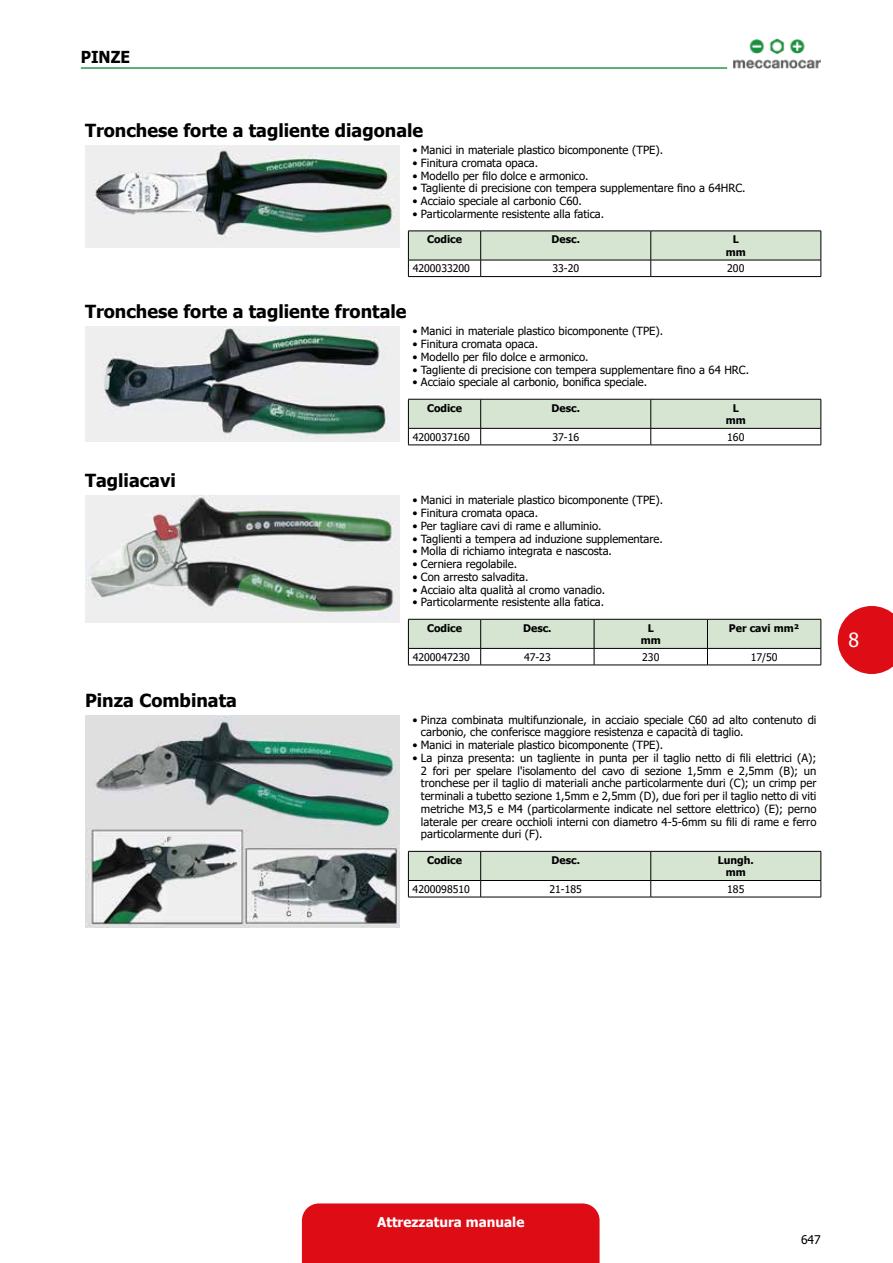
<style>
.page{position:relative;width:893px;height:1263px;background:#fff}
.page>*{position:absolute;margin:0;border:0;box-sizing:border-box;transform-origin:0 0}
.t1{font:19.5px "Tahoma";color:#fff}
.t2{font:700 18px "Tahoma";color:#000}
.t3{font:700 16.5px "Tahoma";color:#000;scale:.95 1}
.t4{font:700 13.5px "Tahoma";color:#fff}
.t5{font:12px "Tahoma";color:#000}
.t6{font:11.25px/12.8px "Tahoma";color:#000}
.t7{font:10.5px "Tahoma";color:#000}
.t8{font:700 10.5px/12.6px "Tahoma";color:#000;text-align:center}
</style>
<div class="page">
<div style="left:302px;top:1203px;width:298px;height:60px;background:#de0c15"></div>
<svg style="left:838px;top:606px;width:55px;height:68px;background:#e33139"></svg>
<img style="left:733px;top:38px;width:88px;height:31px">
<hr style="left:81px;top:67px;width:646px;height:2px;background:#28974e">
<img style="left:85px;top:146px;width:315px;height:101px">
<svg style="left:408px;top:231px;width:414px;height:45px"></svg>
<hr style="left:408px;top:276px;width:73px;height:1px;background:#000">
<hr style="left:481px;top:276px;width:170px;height:1px;background:#000">
<hr style="left:651px;top:276px;width:170px;height:1px;background:#000">
<img style="left:85px;top:327px;width:315px;height:114px">
<svg style="left:408px;top:399px;width:414px;height:46px"></svg>
<hr style="left:408px;top:445px;width:73px;height:1px;background:#000">
<hr style="left:481px;top:445px;width:170px;height:1px;background:#000">
<hr style="left:651px;top:445px;width:170px;height:1px;background:#000">
<img style="left:85px;top:496px;width:315px;height:126px">
<svg style="left:408px;top:619px;width:414px;height:46px"></svg>
<hr style="left:408px;top:665px;width:73px;height:1px;background:#000">
<hr style="left:481px;top:665px;width:113px;height:1px;background:#000">
<hr style="left:594px;top:665px;width:113px;height:1px;background:#000">
<hr style="left:707px;top:665px;width:114px;height:1px;background:#000">
<img style="left:85px;top:715px;width:314px;height:213px">
<svg style="left:408px;top:851px;width:414px;height:46px"></svg>
<hr style="left:408px;top:897px;width:73px;height:1px;background:#000">
<hr style="left:481px;top:897px;width:170px;height:1px;background:#000">
<hr style="left:651px;top:897px;width:170px;height:1px;background:#000">
<h3 class="t3" style="left:81px;top:45px;width:53px">Pinze</h3>
<h2 class="t2" style="left:85px;top:118px;width:340px">Tronchese forte a tagliente diagonale</h2>
<p class="t6" style="left:412px;top:144px;width:252px">• Manici in materiale plastico bicomponente (TPE).</p>
<p class="t6" style="left:412px;top:157px;width:127px">• Finitura cromata opaca.</p>
<p class="t6" style="left:412px;top:170px;width:178px">• Modello per filo dolce e armonico.</p>
<p class="t6" style="left:412px;top:183px;width:335px">• Tagliente di precisione con tempera supplementare fino a 64HRC.</p>
<p class="t6" style="left:412px;top:195px;width:171px">• Acciaio speciale al carbonio C60.</p>
<p class="t6" style="left:412px;top:208px;width:193px">• Particolarmente resistente alla fatica.</p>
<p class="t8" style="left:427px;top:233px;width:37px">Codice</p>
<p class="t8" style="left:551px;top:233px;width:30px">Desc.</p>
<p class="t8" style="left:726px;top:233px;width:22px">L mm</p>
<p class="t7" style="left:413px;top:261px;width:59px">4200033200</p>
<p class="t7" style="left:552px;top:261px;width:28px">33-20</p>
<p class="t7" style="left:727px;top:261px;width:19px">200</p>
<h2 class="t2" style="left:85px;top:299px;width:323px">Tronchese forte a tagliente frontale</h2>
<p class="t6" style="left:412px;top:325px;width:252px">• Manici in materiale plastico bicomponente (TPE).</p>
<p class="t6" style="left:412px;top:338px;width:127px">• Finitura cromata opaca.</p>
<p class="t6" style="left:412px;top:351px;width:178px">• Modello per filo dolce e armonico.</p>
<p class="t6" style="left:412px;top:364px;width:338px">• Tagliente di precisione con tempera supplementare fino a 64 HRC.</p>
<p class="t6" style="left:412px;top:376px;width:236px">• Acciaio speciale al carbonio, bonifica speciale.</p>
<p class="t8" style="left:427px;top:402px;width:37px">Codice</p>
<p class="t8" style="left:551px;top:402px;width:30px">Desc.</p>
<p class="t8" style="left:726px;top:402px;width:22px">L mm</p>
<p class="t7" style="left:413px;top:430px;width:59px">4200037160</p>
<p class="t7" style="left:552px;top:430px;width:28px">37-16</p>
<p class="t7" style="left:727px;top:430px;width:19px">160</p>
<h2 class="t2" style="left:85px;top:468px;width:92px">Tagliacavi</h2>
<p class="t6" style="left:412px;top:494px;width:252px">• Manici in materiale plastico bicomponente (TPE).</p>
<p class="t6" style="left:412px;top:507px;width:127px">• Finitura cromata opaca.</p>
<p class="t6" style="left:412px;top:520px;width:191px">• Per tagliare cavi di rame e alluminio.</p>
<p class="t6" style="left:412px;top:533px;width:252px">• Taglienti a tempera ad induzione supplementare.</p>
<p class="t6" style="left:412px;top:545px;width:201px">• Molla di richiamo integrata e nascosta.</p>
<p class="t6" style="left:412px;top:558px;width:106px">• Cerniera regolabile.</p>
<p class="t6" style="left:412px;top:571px;width:118px">• Con arresto salvadita.</p>
<p class="t6" style="left:412px;top:584px;width:194px">• Acciaio alta qualità al cromo vanadio.</p>
<p class="t6" style="left:412px;top:596px;width:193px">• Particolarmente resistente alla fatica.</p>
<p class="t8" style="left:427px;top:622px;width:37px">Codice</p>
<p class="t8" style="left:523px;top:622px;width:30px">Desc.</p>
<p class="t8" style="left:641px;top:622px;width:22px">L mm</p>
<p class="t8" style="left:729px;top:622px;width:72px">Per cavi mm²</p>
<p class="t7" style="left:413px;top:650px;width:59px">4200047230</p>
<p class="t7" style="left:524px;top:650px;width:28px">47-23</p>
<p class="t7" style="left:642px;top:650px;width:19px">230</p>
<p class="t7" style="left:751px;top:650px;width:28px">17/50</p>
<h2 class="t2" style="left:85px;top:687px;width:153px">Pinza Combinata</h2>
<p class="t6" style="left:421px;top:714px;width:397px;text-indent:-9px">• Pinza combinata multifunzionale, in acciaio speciale C60 ad alto contenuto di carbonio, che conferisce maggiore resistenza e capacità di taglio.</p>
<p class="t6" style="left:412px;top:739px;width:252px">• Manici in materiale plastico bicomponente (TPE).</p>
<p class="t6" style="left:421px;top:752px;width:397px;text-align:justify;text-indent:-9px">• La pinza presenta: un tagliente in punta per il taglio netto di fili elettrici (A); 2 fori per spelare l'isolamento del cavo di sezione 1,5mm e 2,5mm (B); un tronchese per il taglio di materiali anche particolarmente duri (C); un crimp per terminali a tubetto sezione 1,5mm e 2,5mm (D), due fori per il taglio netto di viti metriche M3,5 e M4 (particolarmente indicate nel settore elettrico) (E); perno laterale per creare occhioli interni con diametro 4-5-6mm su fili di rame e ferro particolarmente duri (F).</p>
<p class="t8" style="left:427px;top:854px;width:37px">Codice</p>
<p class="t8" style="left:551px;top:854px;width:30px">Desc.</p>
<p class="t8" style="left:718px;top:854px;width:38px">Lungh. mm</p>
<p class="t7" style="left:413px;top:882px;width:59px">4200098510</p>
<p class="t7" style="left:549px;top:882px;width:34px">21-185</p>
<p class="t7" style="left:727px;top:882px;width:19px">185</p>
<h1 class="t1" style="left:848px;top:627px;width:12px">8</h1>
<p class="t4" style="left:377px;top:1212px;width:149px">Attrezzatura manuale</p>
<p class="t5" style="left:801px;top:1231px;width:21px">647</p>
</div>
